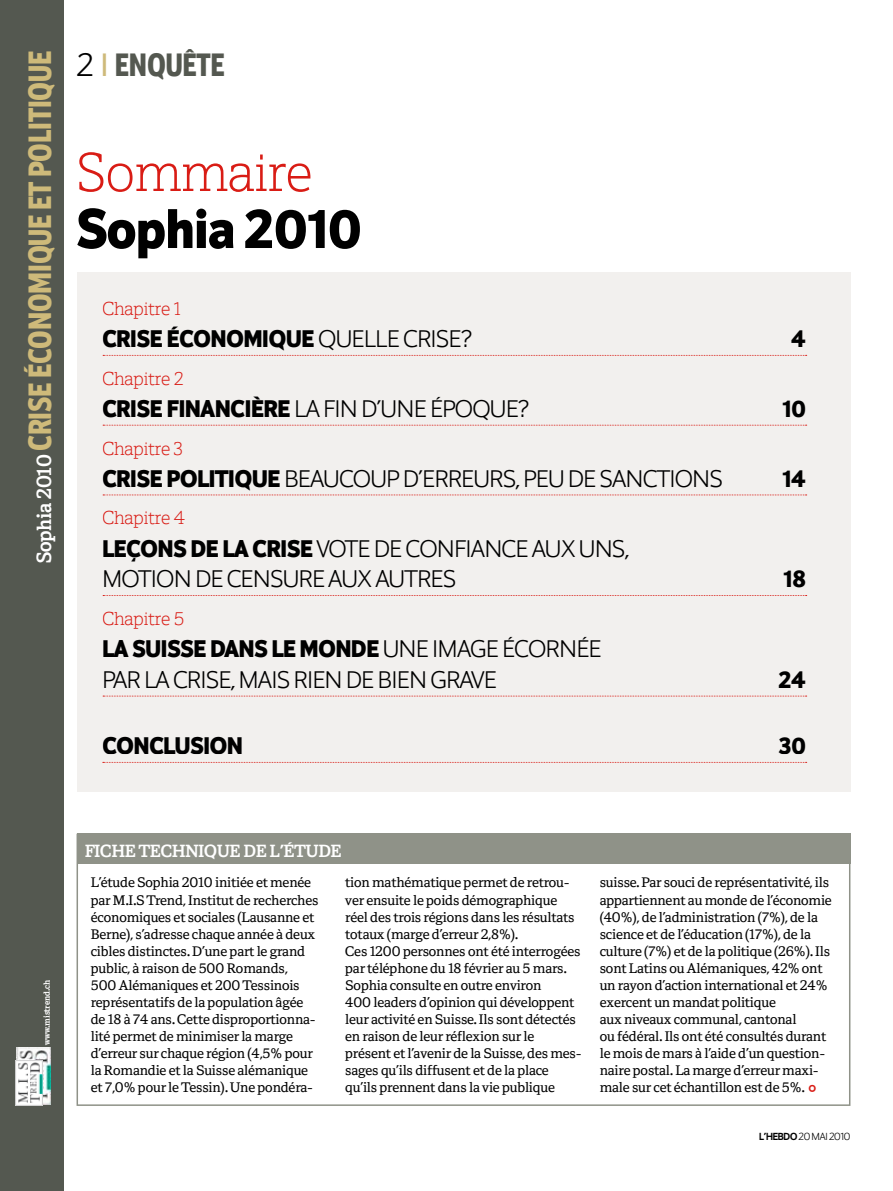
<style>
.page{position:relative;width:893px;height:1191px;background:#fff}
.page>*{position:absolute;margin:0;border:0;box-sizing:border-box;transform-origin:0 0}
.t1{font:900 57px "Hebdo Sans";letter-spacing:-.005em;color:#000}
.t2{font:300 55.5px "Hebdo Egyptian";color:#d91c15}
.t3{font:700 33px "Hebdo Sans Cond";letter-spacing:-.005em;color:#ceba7a}
.t4{font:700 33px "Hebdo Sans Cond";letter-spacing:-.005em;color:#545850}
.t5{font:300 24.6px/30.8px "Hebdo Sans";letter-spacing:-.005em;color:#000}
.t6{font:900 24.6px "Hebdo Sans";letter-spacing:-.005em;color:#000}
.t7{font:300 19.05px "Hebdo Egyptian";color:#d91c15}
.t8{font:700 18px "Hebdo Egyptian";color:#fff}
.t9{font:14.1px/17px "Hebdo Text";letter-spacing:-.005em;color:#000}
.t10{font:300 10.5px "Hebdo Sans";letter-spacing:-.02em;color:#000}
.t11{font:700 9px "Hebdo Egyptian";letter-spacing:-.005em;color:#fff}
.s1{font-family:"Hebdo Egyptian";font-size:21px;color:#fff}
.s2{font-family:"Hebdo Sans";font-weight:500;color:#ceba7a}
.s3{font-weight:300}
.s4{font-weight:900}
.s5{color:#d91c15}
.s6{font-weight:700}
</style>
<div class="page">
<div style="left:0;top:0;width:64px;height:1191px;background:#545850"></div>
<img style="left:16px;top:1047px;width:34px;height:57px">
<img style="left:15px;top:1060px;width:27px;height:45px">
<div style="left:77px;top:272px;width:773px;height:520px;background:#f2f0ee"></div>
<div style="left:77px;top:833px;width:773px;height:31px;background:#8f9288"></div>
<svg style="left:104px;top:355px;width:703px;height:1px"></svg>
<svg style="left:104px;top:425px;width:703px;height:1px"></svg>
<svg style="left:104px;top:494px;width:703px;height:1px"></svg>
<svg style="left:104px;top:595px;width:703px;height:1px"></svg>
<svg style="left:104px;top:695px;width:703px;height:1px"></svg>
<svg style="left:103px;top:762px;width:704px;height:1px"></svg>
<h3 class="t3" style="left:22px;top:563px;width:511px;rotate:-90deg"><span class="s1">Sophia 2010</span> CRISE ÉCONOMIQUE ET POLITIQUE</h3>
<h3 class="t4" style="left:93px;top:47px;width:131px"><span class="s2">∑</span>ENQUÊTE</h3>
<h2 class="t2" style="left:77px;top:142px;width:237px">Sommaire</h2>
<h1 class="t1" style="left:77px;top:195px;width:287px">SOPHIA 2010</h1>
<h3 class="t7" style="left:102px;top:298px;width:80px">Chapitre 1</h3>
<h3 class="t6" style="left:102px;top:324px;width:370px">CRISE ÉCONOMIQUE <span class="s3">QUELLE CRISE?</span></h3>
<h3 class="t6" style="left:791px;top:324px;width:16px">4</h3>
<h3 class="t7" style="left:102px;top:368px;width:83px">Chapitre 2</h3>
<h3 class="t5" style="left:102px;top:395px;width:428px"><span class="s4">CRISE FINANCIÈRE</span> LA FIN D’UNE ÉPOQUE?</h3>
<h3 class="t6" style="left:782px;top:394px;width:25px">10</h3>
<h3 class="t7" style="left:102px;top:438px;width:82px">Chapitre 3</h3>
<h3 class="t5" style="left:102px;top:465px;width:622px"><span class="s4">CRISE POLITIQUE</span> BEAUCOUP D’ERREURS, PEU DE SANCTIONS</h3>
<h3 class="t6" style="left:783px;top:464px;width:25px">14</h3>
<h3 class="t7" style="left:102px;top:507px;width:83px">Chapitre 4</h3>
<h3 class="t5" style="left:102px;top:534px;width:528px"><span class="s4">LEÇONS DE LA CRISE</span> VOTE DE CONFIANCE AUX UNS,<br>MOTION DE CENSURE AUX AUTRES</h3>
<h3 class="t6" style="left:783px;top:564px;width:24px">18</h3>
<h3 class="t7" style="left:102px;top:608px;width:83px">Chapitre 5</h3>
<h3 class="t5" style="left:102px;top:635px;width:500px"><span class="s4">LA SUISSE DANS LE MONDE</span> UNE IMAGE ÉCORNÉE<br>PAR LA CRISE, MAIS RIEN DE BIEN GRAVE</h3>
<h3 class="t6" style="left:779px;top:665px;width:29px">24</h3>
<h3 class="t6" style="left:102px;top:731px;width:142px">CONCLUSION</h3>
<h3 class="t6" style="left:779px;top:731px;width:28px">30</h3>
<p class="t11" style="left:42px;top:1045px;width:66px;rotate:-90deg">www.mistrend.ch</p>
<p class="t8" style="left:85px;top:840px;width:258px">FICHE TECHNIQUE DE L’ÉTUDE</p>
<p class="t9" style="left:91px;top:875px;width:229px">L’étude Sophia 2010 initiée et menée par M.I.S Trend, Institut de recherches économiques et sociales (Lausanne et Berne), s’adresse chaque année à deux cibles distinctes. D’une part le grand public, à raison de 500 Romands,<br>500 Alémaniques et 200 Tessinois représentatifs de la population âgée de 18 à 74 ans. Cette disproportionna&shy;lité permet de minimiser la marge d’erreur sur chaque région (4,5% pour la Romandie et la Suisse alémanique et 7,0% pour le Tessin). Une pondéra-</p>
<p class="t9" style="left:345px;top:875px;width:238px">tion mathématique permet de retrou&shy;ver ensuite le poids démographique réel des trois régions dans les résultats totaux (marge d’erreur 2,8%).<br>Ces 1200 personnes ont été interrogées par téléphone du 18 février au 5 mars.<br>Sophia consulte en outre environ<br>400 leaders d’opinion qui développent leur activité en Suisse. Ils sont détectés en raison de leur réflexion sur le présent et l’avenir de la Suisse, des mes&shy;sages qu’ils diffusent et de la place qu’ils prennent dans la vie publique</p>
<p class="t9" style="left:600px;top:875px;width:233px">suisse. Par souci de représentativité, ils appartiennent au monde de l’économie (40%), de l’administration (7%), de la science et de l’éducation (17%), de la culture (7%) et de la politique (26%). Ils sont Latins ou Alémaniques, 42% ont un rayon d’action international et 24% exercent un mandat politique<br>aux niveaux communal, cantonal<br>ou fédéral. Ils ont été consultés durant le mois de mars à l’aide d’un question&shy;naire postal. La marge d’erreur maxi&shy;male sur cet échantillon est de 5%.<span class="s5">√</span></p>
<p class="t10" style="left:759px;top:1130px;width:93px"><span class="s6">L’Hebdo</span>20 MAI 2010</p>
</div>
